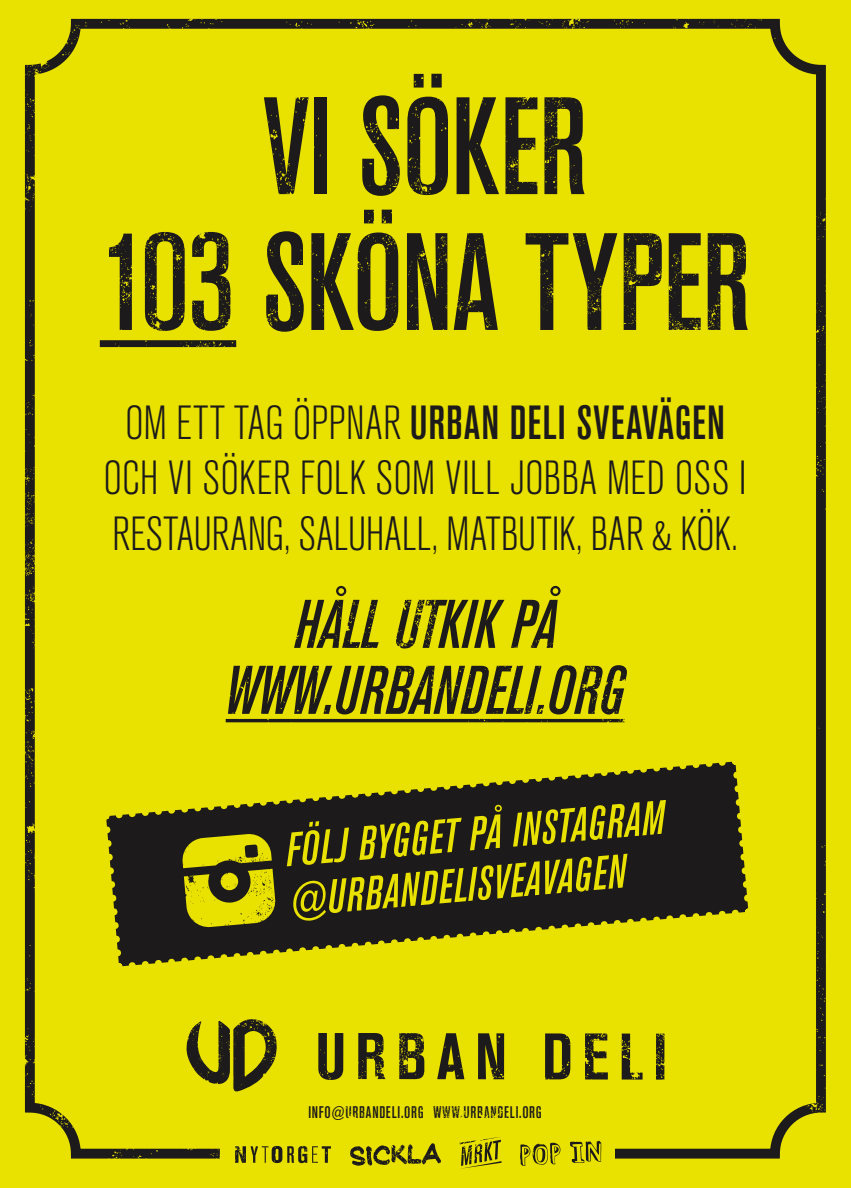
<style>
.page{position:relative;width:851px;height:1188px;background:#fff}
.page>*{position:absolute;margin:0;border:0;box-sizing:border-box;transform-origin:0 0}
.t1{font:500 condensed 137px/135.8px "Akzidenz Grotesk Std";letter-spacing:-.005em;color:#1c1a1a;text-align:center}
.t2{font:italic 500 condensed 68px/65.9px "Akzidenz Grotesk Std";color:#1c1a1a;text-align:center}
.t3{font:300 condensed 47.38px/55.2px "Akzidenz Grotesk Std";letter-spacing:-.005em;color:#1c1a1a;text-align:center}
.t4{font:italic 500 condensed 47.25px/50.1px "Akzidenz Grotesk Std";color:#e9e100}
.t5{font:500 condensed 16.75px "Akzidenz Grotesk Std";letter-spacing:.05em;color:#1c1a1a}
.s1{font-weight:500}
</style>
<div class="page">
<div style="left:0;top:0;width:850px;height:1187px;background:#e9e100"></div>
<div style="left:106px;top:761px;width:642px;height:205px;background:#1c1a1a"></div>
<svg style="left:126px;top:905px;width:616px;height:67px"></svg>
<svg style="left:100px;top:809px;width:26px;height:164px"></svg>
<svg style="left:112px;top:755px;width:616px;height:66px"></svg>
<svg style="left:728px;top:754px;width:26px;height:164px"></svg>
<svg style="left:181px;top:832px;width:94px;height:95px"></svg>
<h1 class="t1" style="left:100px;top:78px;width:652px">VI SÖKER<br>103 SKÖNA TYPER</h1>
<p class="t3" style="left:103px;top:396px;width:645px">OM ETT TAG ÖPPNAR <span class="s1">URBAN DELI SVEAVÄGEN<br></span>OCH VI SÖKER FOLK SOM VILL JOBBA MED OSS I<br>RESTAURANG, SALUHALL, MATBUTIK, BAR &amp; KÖK.</p>
<h2 class="t2" style="left:226px;top:591px;width:400px">HÅLL UTKIK PÅ<br>WWW.URBANDELI.ORG</h2>
<p class="t4" style="left:283px;top:824px;width:382px;rotate:-5deg">FÖLJ BYGGET PÅ INSTAGRAM @URBANDELISVEAVAGEN</p>
<p class="t5" style="left:308px;top:1101px;width:235px">INFO@URBANDELI.ORG WWW.URBANDELI.ORG</p>
</div>
